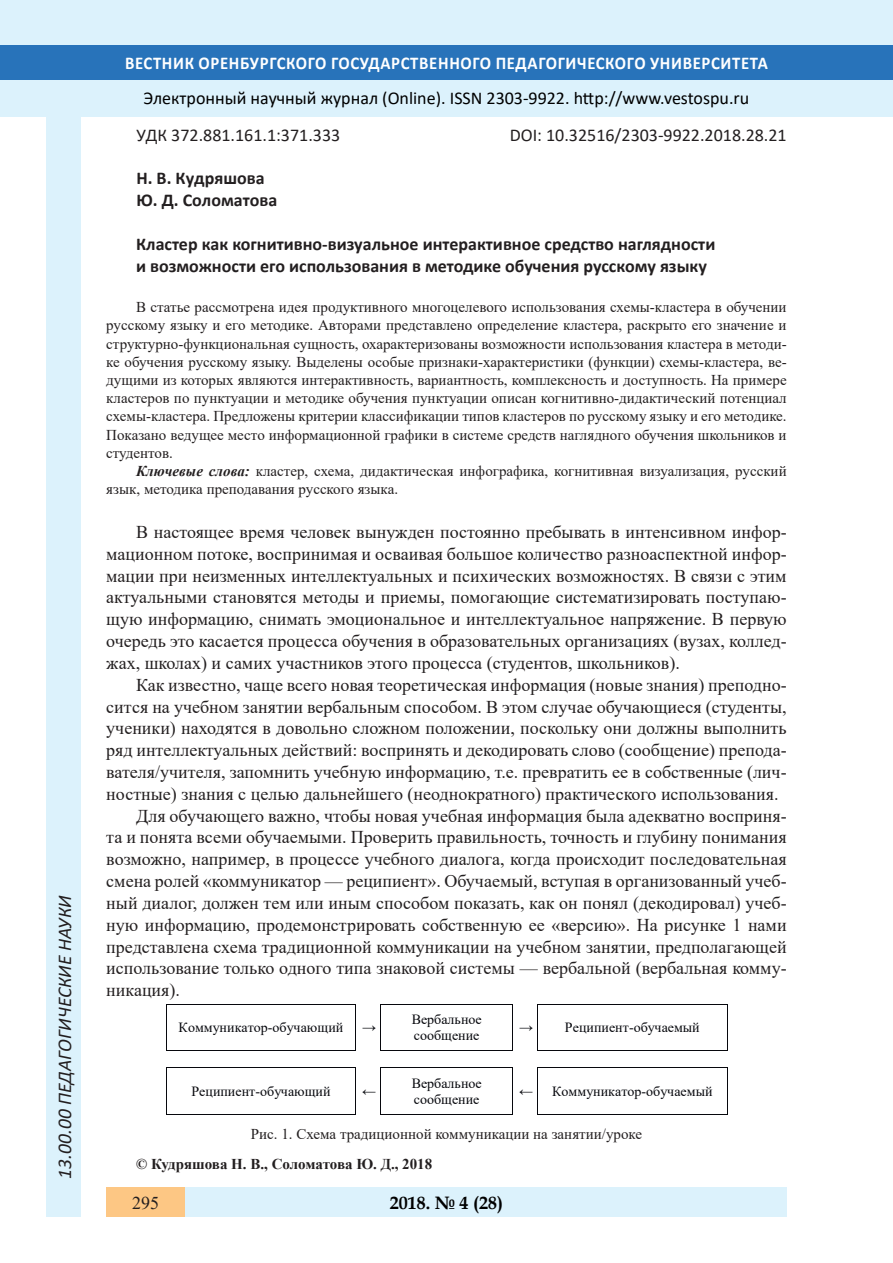
<style>
.page{position:relative;width:893px;height:1263px;background:#fff}
.page>*{position:absolute;margin:0;border:0;box-sizing:border-box;transform-origin:0 0}
.t1{font:italic 19.5px "Calibri";color:#231f20}
.t2{font:18px/21.8px "Times New Roman";color:#231f20;text-align:justify}
.t3{font:700 18px/21.8px "Calibri";color:#231f20}
.t4{font:18px "Calibri";color:#000}
.t5{font:700 18px "Calibri";letter-spacing:.04em;color:#fff;scale:.93 1}
.Заголовок_2{font:18px "Calibri";color:#231f20}
.t6{font:700 18px "Book Antiqua";color:#000}
.t7{font:15px/18.3px "Times New Roman";color:#231f20;text-align:justify}
.Стиль2{font:700 15px "Times New Roman";color:#231f20}
.t8{font:13.95px/16px "Times New Roman";color:#07080d}
.s1{font-weight:700;font-style:italic}
</style>
<div class="page">
<div style="left:0;top:0;width:893px;height:116px;background:#dcf2fc"></div>
<div style="left:0;top:45px;width:893px;height:34px;background:#2873ba"></div>
<div style="left:47px;top:116px;width:34px;height:1101px;background:#dcf2fc"></div>
<div style="left:106px;top:1188px;width:681px;height:29px;background:#dcf2fc"></div>
<div style="left:106px;top:1188px;width:79px;height:29px;background:#fdc784"></div>
<hr style="left:166px;top:1004px;width:189px;height:1px;background:#07080d">
<hr style="left:381px;top:1004px;width:132px;height:1px;background:#07080d">
<hr style="left:538px;top:1004px;width:189px;height:1px;background:#07080d">
<hr style="left:166px;top:1004px;width:1px;height:47px;background:#07080d">
<hr style="left:166px;top:1051px;width:189px;height:1px;background:#07080d">
<hr style="left:355px;top:1004px;width:1px;height:47px;background:#07080d">
<hr style="left:380px;top:1004px;width:1px;height:47px;background:#07080d">
<hr style="left:381px;top:1051px;width:132px;height:1px;background:#07080d">
<hr style="left:513px;top:1004px;width:1px;height:47px;background:#07080d">
<hr style="left:537px;top:1004px;width:1px;height:47px;background:#07080d">
<hr style="left:538px;top:1051px;width:189px;height:1px;background:#07080d">
<hr style="left:727px;top:1004px;width:1px;height:47px;background:#07080d">
<hr style="left:166px;top:1067px;width:189px;height:1px;background:#07080d">
<hr style="left:381px;top:1067px;width:132px;height:1px;background:#07080d">
<hr style="left:538px;top:1067px;width:189px;height:1px;background:#07080d">
<hr style="left:166px;top:1068px;width:1px;height:46px;background:#07080d">
<hr style="left:166px;top:1114px;width:189px;height:1px;background:#07080d">
<hr style="left:355px;top:1068px;width:1px;height:46px;background:#07080d">
<hr style="left:380px;top:1068px;width:1px;height:46px;background:#07080d">
<hr style="left:381px;top:1114px;width:132px;height:1px;background:#07080d">
<hr style="left:513px;top:1068px;width:1px;height:46px;background:#07080d">
<hr style="left:537px;top:1068px;width:1px;height:46px;background:#07080d">
<hr style="left:538px;top:1114px;width:189px;height:1px;background:#07080d">
<hr style="left:727px;top:1068px;width:1px;height:46px;background:#07080d">
<p class="t1" style="left:51px;top:1179px;width:285px;rotate:-90deg">13.00.00 ПЕДАГОГИЧЕСКИЕ НАУКИ</p>
<p class="t1" style="left:51px;top:1105px;width:206px;rotate:-90deg">БИОЛОГИЧЕСКИЕ НАУКИ</p>
<p class="t1" style="left:51px;top:1179px;width:11px;rotate:-90deg">0</p>
<p class="t5" style="left:125px;top:50px;width:693px">ВЕСТНИК ОРЕНБУРГСКОГО ГОСУДАРСТВЕННОГО ПЕДАГОГИЧЕСКОГО УНИВЕРСИТЕТА</p>
<p class="t4" style="left:144px;top:85px;width:607px">Электронный научный журнал (Online). ISSN 2303-9922. http://www.vestospu.ru</p>
<p class="t4" style="left:583px;top:85px;width:13px">t</p>
<p class="Заголовок_2" style="left:510px;top:123px;width:278px">DOI: 10.32516/2303-9922.2018.28.21</p>
<p class="Заголовок_2" style="left:136px;top:122px;width:205px">УДК 372.881.161.1:371.333</p>
<p class="t3" style="left:136px;top:167px;width:142px">Н. В. Кудряшова<br>Ю. Д. Соломатова</p>
<p class="t3" style="left:136px;top:233px;width:581px">Кластер как когнитивно-визуальное интерактивное средство наглядности и возможности его использования в методике обучения русскому языку</p>
<p class="t7" style="left:106px;top:297px;width:682px;text-indent:30px">В статье рассмотрена идея продуктивного многоцелевого использования схемы-кластера в обучении русскому языку и его методике. Авторами представлено определение кластера, раскрыто его значение и структурно-функциональная сущность, охарактеризованы возможности использования кластера в методи&shy;ке обучения русскому языку. Выделены особые признаки-характеристики (функции) схемы-кластера, ве&shy;дущими из которых являются интерактивность, вариантность, комплексность и доступность. На примере кластеров по пунктуации и методике обучения пунктуации описан когнитивно-дидактический потенциал схемы-кластера. Предложены критерии классификации типов кластеров по русскому языку и его методике.<br>Показано ведущее место информационной графики в системе средств наглядного обучения школьников и студентов.</p>
<p class="t7" style="left:106px;top:462px;width:682px;text-indent:30px"><span class="s1">Ключевые слова:</span> кластер, схема, дидактическая инфографика, когнитивная визуализация, русский язык, методика преподавания русского языка.</p>
<p class="t2" style="left:106px;top:520px;width:682px;text-indent:30px">В настоящее время человек вынужден постоянно пребывать в интенсивном инфор&shy;мационном потоке, воспринимая и осваивая большое количество разноаспектной инфор&shy;мации при неизменных интеллектуальных и психических возможностях. В связи с этим актуальными становятся методы и приемы, помогающие систематизировать поступаю&shy;щую информацию, снимать эмоциональное и интеллектуальное напряжение. В первую очередь это касается процесса обучения в образовательных организациях (вузах, коллед&shy;жах, школах) и самих участников этого процесса (студентов, школьников).</p>
<p class="t2" style="left:136px;top:673px;width:652px">Как известно, чаще всего новая теоретическая информация (новые знания) преподно-</p>
<p class="t2" style="left:106px;top:695px;width:682px">сится на учебном занятии вербальным способом. В этом случае обучающиеся (студенты,</p>
<p class="t2" style="left:106px;top:717px;width:682px">ученики) находятся в довольно сложном положении, поскольку они должны выполнить</p>
<p class="t2" style="left:106px;top:739px;width:682px">ряд интеллектуальных действий: воспринять и декодировать слово (сообщение) препода-</p>
<p class="t2" style="left:106px;top:760px;width:682px">вателя/учителя, запомнить учебную информацию, т.е. превратить ее в собственные (лич-</p>
<p class="t2" style="left:106px;top:782px;width:674px">ностные) знания с целью дальнейшего (неоднократного) практического использования.</p>
<p class="t2" style="left:136px;top:804px;width:652px">Для обучающего важно, чтобы новая учебная информация была адекватно восприня-</p>
<p class="t2" style="left:106px;top:826px;width:682px">та и понята всеми обучаемыми. Проверить правильность, точность и глубину понимания</p>
<p class="t2" style="left:106px;top:848px;width:682px">возможно, например, в процессе учебного диалога, когда происходит последовательная</p>
<p class="t2" style="left:106px;top:870px;width:682px">смена ролей «коммуникатор — реципиент». Обучаемый, вступая в организованный учеб-</p>
<p class="t2" style="left:106px;top:891px;width:682px">ный диалог, должен тем или иным способом показать, как он понял (декодировал) учеб-</p>
<p class="t2" style="left:106px;top:913px;width:682px">ную информацию, продемонстрировать собственную ее «версию». На рисунке 1 нами</p>
<p class="t2" style="left:106px;top:935px;width:682px">представлена схема традиционной коммуникации на учебном занятии, предполагающей</p>
<p class="t2" style="left:106px;top:957px;width:682px">использование только одного типа знаковой системы — вербальной (вербальная комму-</p>
<p class="t2" style="left:106px;top:979px;width:75px">никация).</p>
<p class="t8" style="left:179px;top:1019px;width:166px">Коммуникатор-обучающий</p>
<p class="t8" style="left:362px;top:1019px;width:16px">→</p>
<p class="t8" style="left:412px;top:1011px;width:72px">Вербальное сообщение</p>
<p class="t8" style="left:519px;top:1019px;width:182px">→ Реципиент-обучаемый</p>
<p class="t8" style="left:191px;top:1082px;width:141px">Реципиент-обучающий</p>
<p class="t8" style="left:362px;top:1082px;width:16px">←</p>
<p class="t8" style="left:412px;top:1074px;width:72px">Вербальное сообщение</p>
<p class="t8" style="left:519px;top:1082px;width:16px">←</p>
<p class="t8" style="left:552px;top:1082px;width:162px">Коммуникатор-обучаемый</p>
<p class="t7" style="left:251px;top:1124px;width:393px">Рис. 1. Схема традиционной коммуникации на занятии/уроке</p>
<p class="Стиль2" style="left:136px;top:1153px;width:298px">© Кудряшова Н. В., Соломатова Ю. Д., 2018</p>
<p class="t6" style="left:390px;top:1190px;width:115px">2018. № 4 (28)</p>
<p class="t2" style="left:132px;top:1191px;width:28px">295</p>
<p class="t6" style="left:460px;top:1190px;width:39px">2 6</p>
</div>
